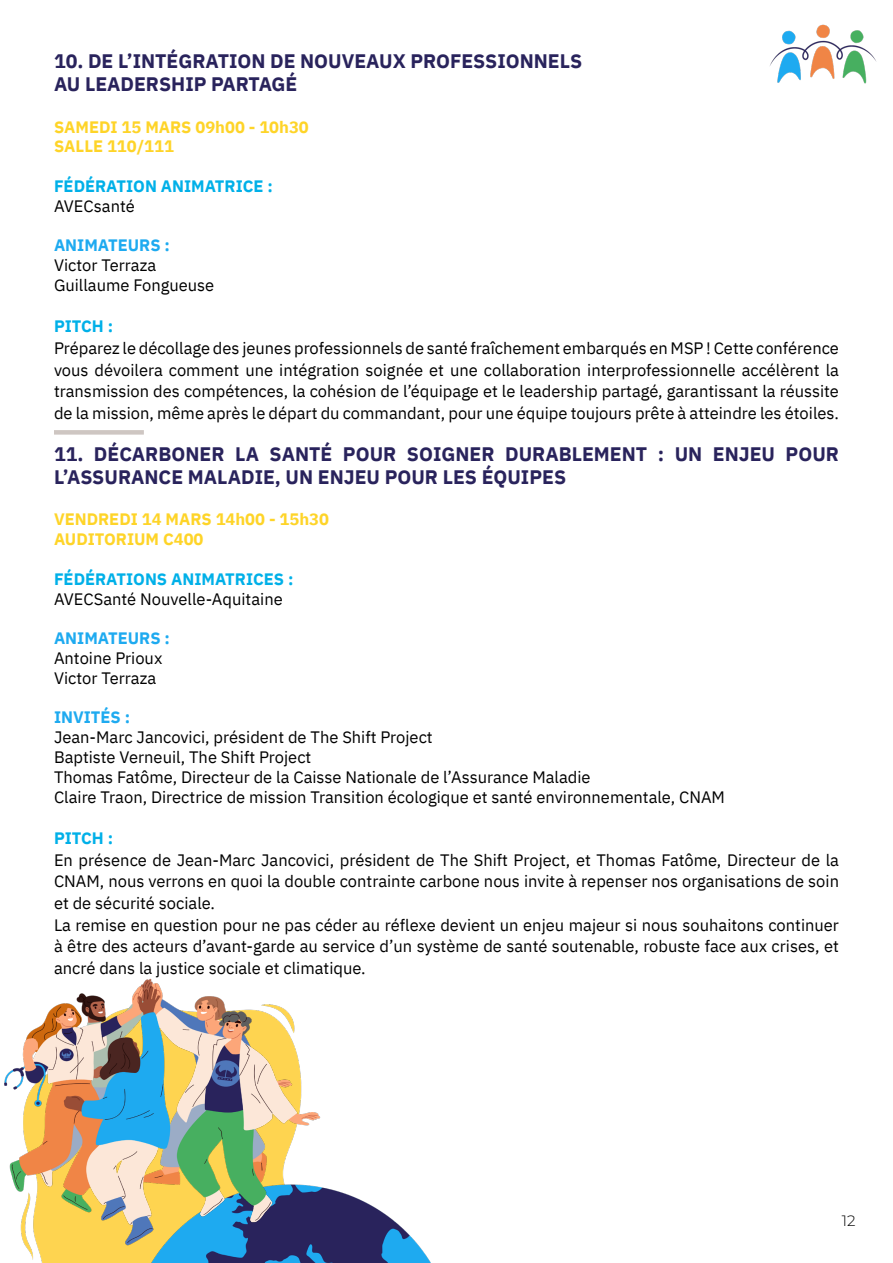
<style>
.page{position:relative;width:893px;height:1263px;background:#fff}
.page>*{position:absolute;margin:0;border:0;box-sizing:border-box;transform-origin:0 0}
.t1{font:700 19.5px/23.4px "IBM Plex Sans";color:#29235c}
.t2{font:16.5px/21.6px "IBM Plex Sans";color:#000}
.t3{font:700 16.5px/19.8px "IBM Plex Sans";color:#fed428}
.t4{font:700 16.5px "IBM Plex Sans";color:#00b0e8}
.t5{font:700 16.5px "IBM Plex Sans";color:#1eaaf0}
.t6{font:300 15px "Montserrat";color:#000}
</style>
<div class="page">
<img style="left:770px;top:24px;width:107px;height:60px">
<img style="left:125px;top:1188px;width:306px;height:75px">
<img style="left:4px;top:978px;width:324px;height:273px">
<div style="left:54px;top:430px;width:90px;height:5px;background:#cec6c2"></div>
<p class="t1" style="left:54px;top:48px;width:530px">10. DE L’INTÉGRATION DE NOUVEAUX PROFESSIONNELS<br>AU LEADERSHIP PARTAGÉ</p>
<p class="t3" style="left:54px;top:116px;width:256px">SAMEDI 15 MARS 09h00 - 10h30<br>SALLE 110/111</p>
<p class="t4" style="left:54px;top:173px;width:220px">FÉDÉRATION ANIMATRICE :</p>
<p class="t2" style="left:54px;top:194px;width:82px">AVECsanté</p>
<p class="t5" style="left:54px;top:232px;width:117px">ANIMATEURS :</p>
<p class="t2" style="left:54px;top:254px;width:162px;line-height:19.8px">Victor Terraza<br>Guillaume Fongueuse</p>
<p class="t4" style="left:54px;top:313px;width:61px">PITCH :</p>
<p class="t2" style="left:54px;top:336px;width:786px;text-align:justify">Préparez le décollage des jeunes professionnels de santé fraîchement embarqués en MSP ! Cette conférence vous dévoilera comment une intégration soignée et une collaboration interprofessionnelle accélèrent la transmission des compétences, la cohésion de l’équipage et le leadership partagé, garantissant la réussite de la mission, même après le départ du commandant, pour une équipe toujours prête à atteindre les étoiles.</p>
<p class="t1" style="left:54px;top:440px;width:786px">11. DÉCARBONER LA SANTÉ POUR SOIGNER DURABLEMENT : UN ENJEU POUR<br>L’ASSURANCE MALADIE, UN ENJEU POUR LES ÉQUIPES</p>
<p class="t3" style="left:54px;top:508px;width:276px">VENDREDI 14 MARS 14h00 - 15h30<br>AUDITORIUM C400</p>
<p class="t4" style="left:54px;top:566px;width:241px">FÉDÉRATIONS ANIMATRICES :</p>
<p class="t2" style="left:54px;top:587px;width:230px">AVECSanté Nouvelle-Aquitaine</p>
<p class="t5" style="left:54px;top:625px;width:117px">ANIMATEURS :</p>
<p class="t2" style="left:54px;top:647px;width:110px;line-height:19.8px">Antoine Prioux<br>Victor Terraza</p>
<p class="t5" style="left:54px;top:704px;width:78px">INVITÉS :</p>
<p class="t2" style="left:54px;top:726px;width:672px;line-height:19.8px">Jean-Marc Jancovici, président de The Shift Project<br>Baptiste Verneuil, The Shift Project<br>Thomas Fatôme, Directeur de la Caisse Nationale de l’Assurance Maladie<br>Claire Traon, Directrice de mission Transition écologique et santé environnementale, CNAM</p>
<p class="t4" style="left:54px;top:825px;width:61px">PITCH :</p>
<p class="t2" style="left:54px;top:848px;width:786px">En présence de Jean-Marc Jancovici, président de The Shift Project, et Thomas Fatôme, Directeur de la CNAM, nous verrons en quoi la double contrainte carbone nous invite à repenser nos organisations de soin et de sécurité sociale.<br>La remise en question pour ne pas céder au réflexe devient un enjeu majeur si nous souhaitons continuer à être des acteurs d’avant-garde au service d’un système de santé soutenable, robuste face aux crises, et ancré dans la justice sociale et climatique.</p>
<p class="t6" style="left:842px;top:1210px;width:15px">12</p>
</div>
